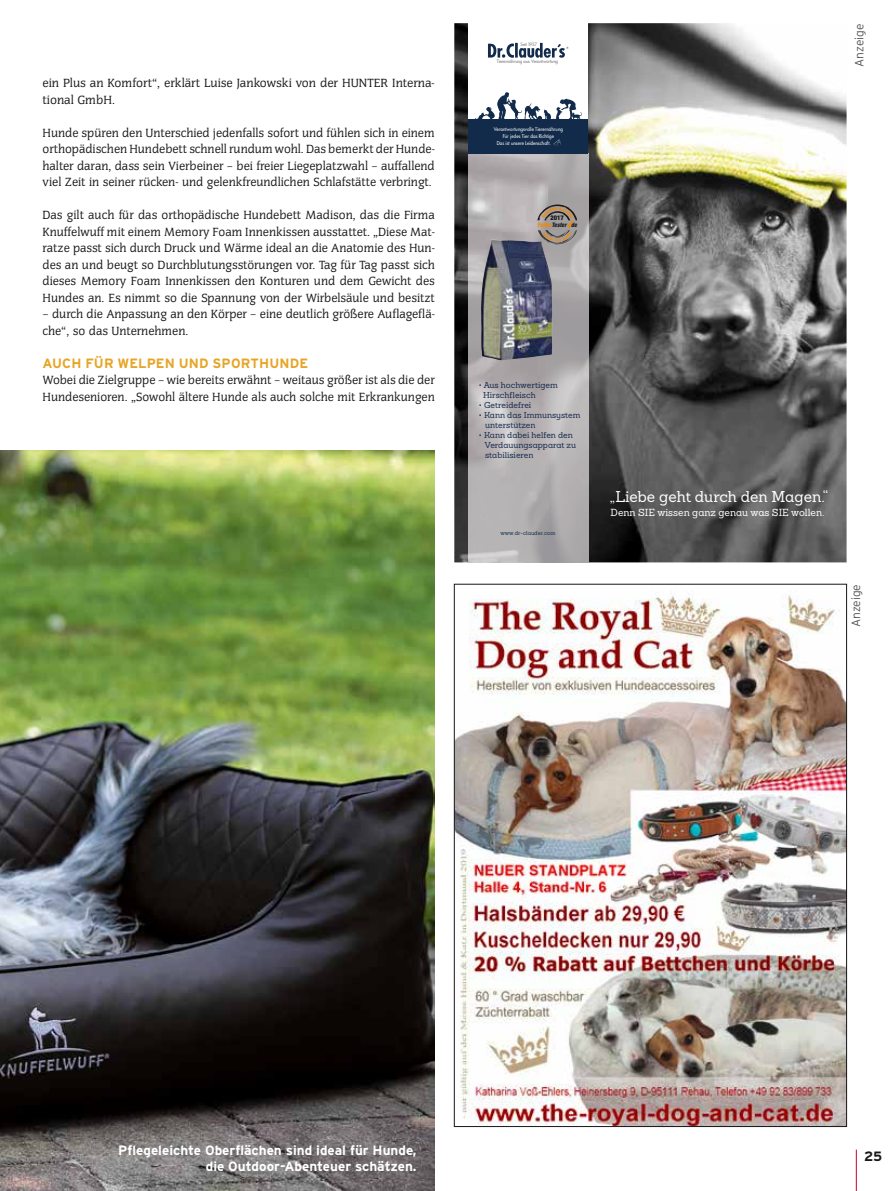
<style>
.page{position:relative;width:893px;height:1191px;background:#fff}
.page>*{position:absolute;margin:0;border:0;box-sizing:border-box;transform-origin:0 0}
.t1{font:15.3px "Sanchez";color:#fff}
.t2{font:700 13.5px/16.2px "Interstate";color:#fff;text-align:right}
.t3{font:700 13.5px "Interstate";letter-spacing:.01em;color:#e6a526}
.t4{font:700 13.5px "Interstate";color:#181716}
.t5{font:12.75px/16.5px "Congress SB";color:#181716}
.t6{font:300 12px "Interstate";color:#565655}
.t7{font:10.05px "Sanchez";color:#fff}
.t8{font:8.4px/10.1px "Sanchez";color:#172b4f}
.t9{font:900 condensed 6.45px "Helvetica Neue LT Std";color:#181716}
.t10{font:italic 800 condensed 6.15px "Helvetica Neue LT Std";color:#181716;scale:.95 1}
.t11{font:5.55px "Sanchez";color:#122b4b}
.t12{font:500 5.1px "Futura";letter-spacing:.01em;color:#fff;scale:.91 1}
.t13{font:500 4.65px "Futura";letter-spacing:-.015em;color:#77787d;scale:.95 1}
.t14{font:500 4.5px "Futura";letter-spacing:-.04em;color:#77787d}
.s1{color:#f18700}
</style>
<div class="page">
<hr style="left:856px;top:1149px;width:1px;height:42px;background:#c80024">
<img style="left:456px;top:592px;width:389px;height:532px">
<img style="left:454px;top:23px;width:393px;height:539px">
<img style="left:468px;top:154px;width:120px;height:408px">
<div style="left:468px;top:23px;width:120px;height:131px;background:#fff"></div>
<svg style="left:488px;top:43px;width:80px;height:15px"></svg>
<div style="left:468px;top:120px;width:120px;height:34px;background:#122b4b"></div>
<svg style="left:475px;top:92px;width:107px;height:28px"></svg>
<svg style="left:554px;top:139px;width:7px;height:6px"></svg>
<img style="left:481px;top:239px;width:71px;height:121px">
<img style="left:0;top:450px;width:435px;height:741px">
<svg style="left:537px;top:204px;width:40px;height:40px;background:#938f8f"></svg>
<p class="t5" style="left:43px;top:75px;width:394px">ein Plus an Komfort“, erklärt Luise Jankowski von der HUNTER Interna&shy;tional GmbH.</p>
<p class="t5" style="left:43px;top:125px;width:394px;text-align:justify">Hunde spüren den Unterschied jedenfalls sofort und fühlen sich in einem orthopädischen Hundebett schnell rundum wohl. Das bemerkt der Hunde&shy;halter daran, dass sein Vierbeiner – bei freier Liegeplatzwahl – auffallend viel Zeit in seiner rücken- und gelenkfreundlichen Schlafstätte verbringt.</p>
<p class="t5" style="left:43px;top:207px;width:394px;text-align:justify">Das gilt auch für das orthopädische Hundebett Madison, das die Firma Knuffelwuff mit einem Memory Foam Innenkissen ausstattet. „Diese Mat&shy;ratze passt sich durch Druck und Wärme ideal an die Anatomie des Hun&shy;des an und beugt so Durchblutungsstörungen vor. Tag für Tag passt sich dieses Memory Foam Innenkissen den Konturen und dem Gewicht des Hundes an. Es nimmt so die Spannung von der Wirbelsäule und besitzt</p>
<p class="t5" style="left:43px;top:306px;width:394px">– durch die Anpassung an den Körper – eine deutlich größere Auflageflä&shy;che“, so das Unternehmen.</p>
<p class="t3" style="left:43px;top:355px;width:267px">AUCH FÜR WELPEN UND SPORTHUNDE</p>
<p class="t5" style="left:43px;top:372px;width:394px">Wobei die Zielgruppe – wie bereits erwähnt – weitaus größer ist als die der<br>Hundesenioren. „Sowohl ältere Hunde als auch solche mit Erkrankungen</p>
<p class="t14" style="left:521px;top:41px;width:18px">Seit 1957</p>
<p class="t13" style="left:497px;top:58px;width:66px">Tierernährung aus Verantwortung</p>
<p class="t12" style="left:494px;top:125px;width:78px">Verantwortungsvolle Tierernährung</p>
<p class="t12" style="left:503px;top:132px;width:58px">Für jedes Tier das Richtige</p>
<p class="t12" style="left:497px;top:139px;width:61px">Das ist unsere Leidenschaft.</p>
<p class="t9" style="left:550px;top:214px;width:15px">2017</p>
<p class="t10" style="left:537px;top:221px;width:43px"><span class="s1">Futter</span>Tester de</p>
<p class="t6" style="left:852px;top:67px;width:45px;rotate:-90deg">Anzeige</p>
<p class="t8" style="left:483px;top:380px;width:76px;text-indent:-4px">• Aus hochwertigem<br>Hirschfleisch</p>
<p class="t8" style="left:479px;top:400px;width:54px">• Getreidefrei</p>
<p class="t8" style="left:485px;top:410px;width:97px;text-indent:-6px">• Kann das Immunsystem unterstützen</p>
<p class="t8" style="left:485px;top:430px;width:93px;text-indent:-6px">• Kann dabei helfen den<br>Verdauungsapparat zu stabilisieren</p>
<p class="t11" style="left:500px;top:529px;width:57px">www.dr-clauder.com</p>
<p class="t1" style="left:609px;top:486px;width:220px">„Liebe geht durch den Magen.“</p>
<p class="t7" style="left:611px;top:505px;width:215px">Denn SIE wissen ganz genau was SIE wollen.</p>
<p class="t6" style="left:849px;top:627px;width:45px;rotate:-90deg">Anzeige</p>
<p class="t2" style="left:118px;top:1142px;width:300px">Pflegeleichte Oberflächen sind ideal für Hunde, die Outdoor-Abenteuer schätzen.</p>
<p class="t4" style="left:864px;top:1148px;width:19px">25</p>
</div>
